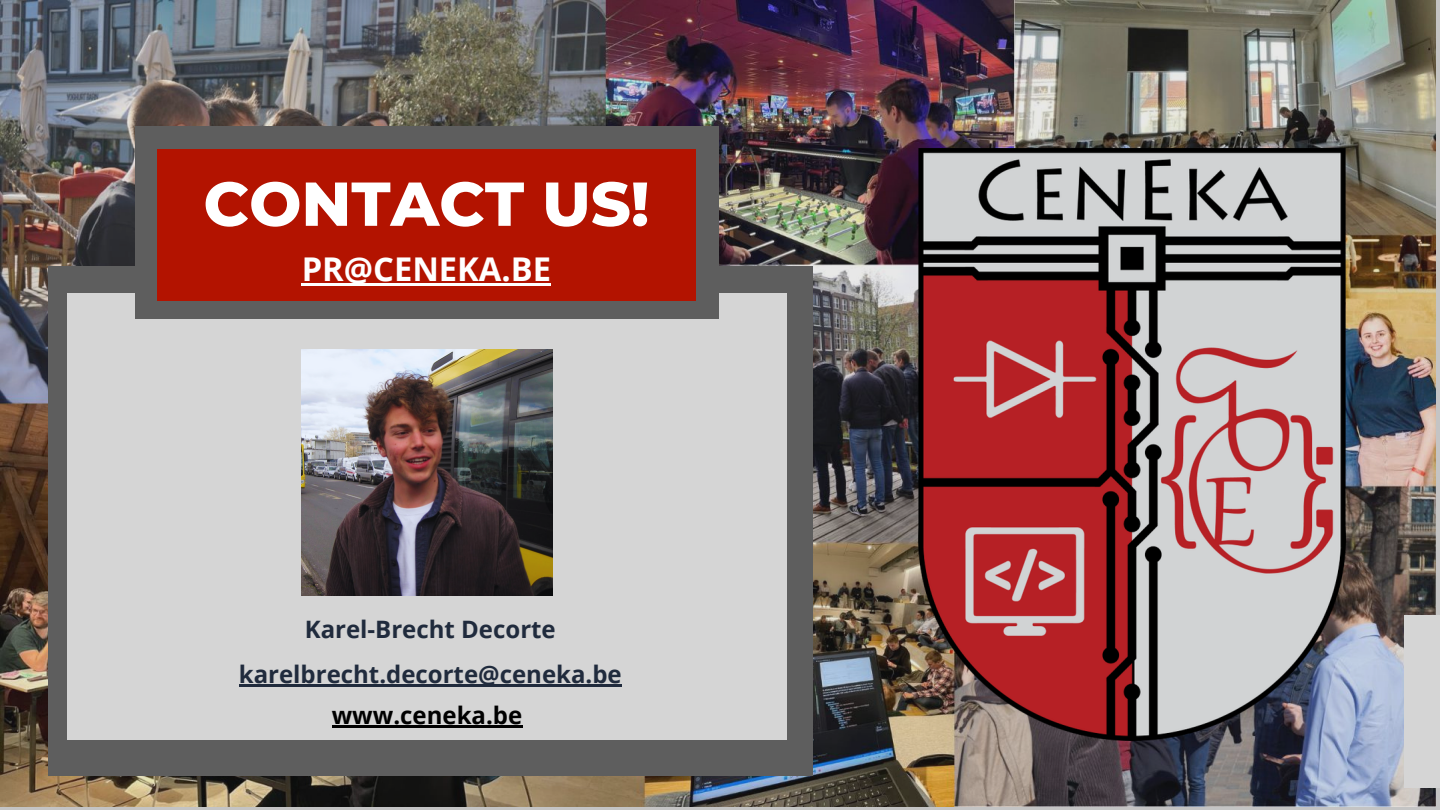
<style>
.page{position:relative;width:1440px;height:810px;background:#fff}
.page>*{position:absolute;margin:0;border:0;box-sizing:border-box;transform-origin:0 0}
.t1{font:800 61.9px "Montserrat";color:#fff}
.t2{font:700 32.7px "Open Sans";color:#fff}
.t3{font:700 24px "Open Sans";color:#202b3d}
.t4{font:700 24px "Open Sans";color:#000}
</style>
<div class="page">
<img style="left:0;top:0;width:1440px;height:810px">
<div style="left:1404px;top:615px;width:36px;height:173px;background:#d5d5d5"></div>
<div style="left:48px;top:266px;width:764px;height:509px;background:#5e5e5e"></div>
<div style="left:67px;top:293px;width:720px;height:447px;background:#d5d5d5"></div>
<img style="left:301px;top:350px;width:252px;height:246px">
<div style="left:135px;top:126px;width:584px;height:192px;background:#5e5e5e"></div>
<div style="left:157px;top:149px;width:539px;height:152px;background:#b31300"></div>
<img style="left:918px;top:149px;width:428px;height:592px">
<hr style="left:239px;top:684px;width:383px;height:3px;background:#202b3d">
<hr style="left:302px;top:283px;width:249px;height:3px;background:#fff">
<hr style="left:332px;top:726px;width:190px;height:2px;background:#000">
<p class="t1" style="left:204px;top:166px;width:447px">CONTACT US!</p>
<p class="t2" style="left:302px;top:246px;width:251px">PR@CENEKA.BE</p>
<p class="t3" style="left:305px;top:612px;width:253px">Karel-Brecht Decorte</p>
<p class="t3" style="left:239px;top:657px;width:384px">karelbrecht.decorte@ceneka.be</p>
<p class="t4" style="left:332px;top:699px;width:192px">www.ceneka.be</p>
</div>
